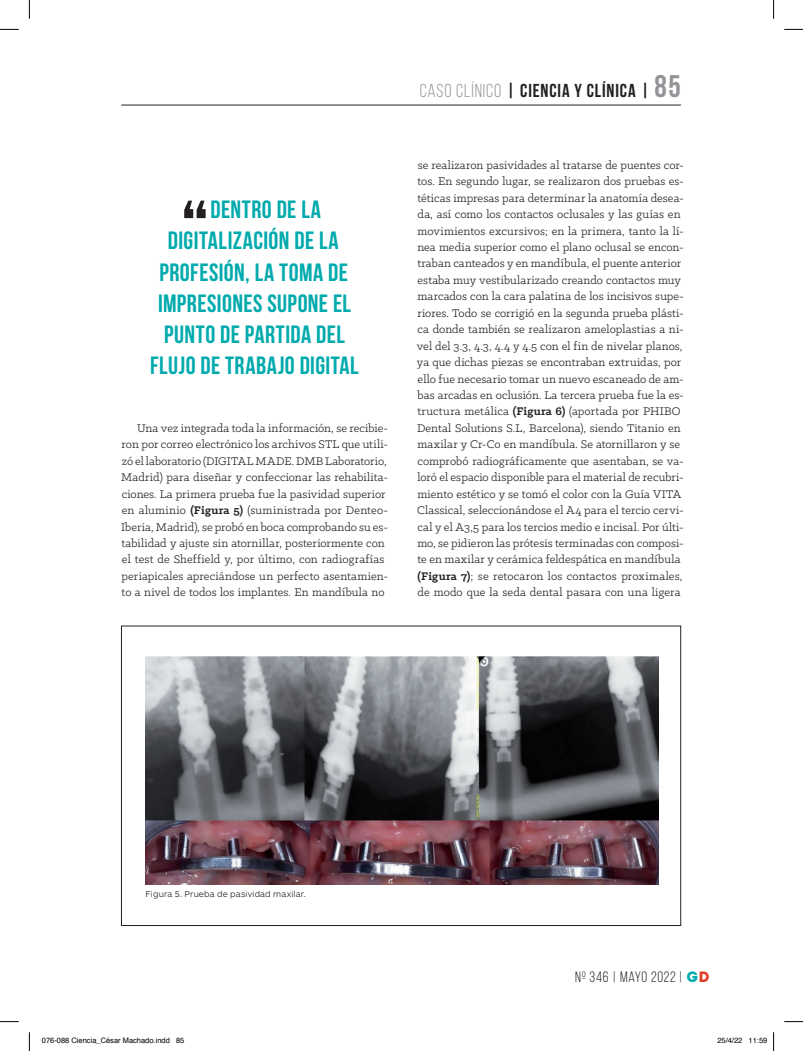
<style>
.page{position:relative;width:803px;height:1051px;background:#fff}
.page>*{position:absolute;margin:0;border:0;box-sizing:border-box;transform-origin:0 0}
.sumario{font:700 25px "Bebas Neue";letter-spacing:.015em;color:#00aaad}
.t1{font:700 18.75px "Bebas Neue";letter-spacing:.045em;color:#231f20}
.t2{font:15px "Bebas Neue";letter-spacing:.05em;color:#231f20}
.Texto_general{font:12.5px/16.5px "Klinic Slab";letter-spacing:.005em;color:#231f20}
.PIE{font:300 8.75px "ARS Maquette Pro";letter-spacing:.02em;color:#231f20}
.t3{font:7.5px "Helvetica";color:#000}
.s1{font-weight:700}
.s2{font-weight:400;color:#939598}
.s3{font-size:31.25px;color:#939598}
.s4{font-family:"Intro";color:#00aaad}
.s5{font-family:"Intro";color:#e13d26}
</style>
<div class="page">
<div style="left:121px;top:626px;width:560px;height:300px;border:1px solid #231f20"></div>
<img style="left:146px;top:656px;width:512px;height:228px">
<svg style="left:184px;top:201px;width:22px;height:17px"></svg>
<hr style="left:121px;top:105px;width:560px;height:1px;background:#231f20">
<svg style="left:0;top:29px;width:19px;height:1px"></svg>
<svg style="left:784px;top:29px;width:19px;height:1px"></svg>
<svg style="left:0;top:1021px;width:19px;height:1px"></svg>
<svg style="left:784px;top:1021px;width:19px;height:1px"></svg>
<svg style="left:29px;top:0;width:1px;height:19px"></svg>
<svg style="left:29px;top:1032px;width:1px;height:19px"></svg>
<svg style="left:773px;top:0;width:1px;height:19px"></svg>
<svg style="left:773px;top:1032px;width:1px;height:19px"></svg>
<p class="sumario" style="left:210px;top:196px;width:112px">DENTRO DE LA</p>
<p class="sumario" style="left:168px;top:227px;width:172px">DIGITALIZACIÓN DE LA</p>
<p class="sumario" style="left:159px;top:258px;width:190px">PROFESIÓN, LA TOMA DE</p>
<p class="sumario" style="left:158px;top:289px;width:195px">IMPRESIONES SUPONE EL</p>
<p class="sumario" style="left:164px;top:321px;width:182px">PUNTO DE PARTIDA DEL</p>
<p class="sumario" style="left:150px;top:352px;width:210px">FLUJO DE TRABAJO DIGITAL</p>
<p class="Texto_general" style="left:121px;top:419px;width:269px;text-indent:16px">Una vez integrada toda la información, se recibie&shy;ron por correo electrónico los archivos STL que utili&shy;zó el laboratorio (DIGITAL MADE. DMB Laboratorio, Madrid) para diseñar y confeccionar las rehabilita&shy;ciones. La primera prueba fue la pasividad superior en aluminio <span class="s1">(Figura 5)</span> (suministrada por Denteo-Iberia, Madrid), se probó en boca comprobando su es&shy;tabilidad y ajuste sin atornillar, posteriormente con el test de Sheffield y, por último, con radiografías periapicales apreciándose un perfecto asentamien&shy;to a nivel de todos los implantes. En mandíbula no</p>
<h2 class="t1" style="left:420px;top:80px;width:263px"><span class="s2">CASO CLÍNICO</span> | CIENCIA Y CLÍNICA | <span class="s3">85</span></h2>
<p class="Texto_general" style="left:417px;top:156px;width:269px">se realizaron pasividades al tratarse de puentes cor&shy;tos. En segundo lugar, se realizaron dos pruebas es&shy;téticas impresas para determinar la anatomía desea&shy;da, así como los contactos oclusales y las guías en movimientos excursivos; en la primera, tanto la lí&shy;nea media superior como el plano oclusal se encon&shy;traban canteados y en mandíbula, el puente anterior estaba muy vestibularizado creando contactos muy marcados con la cara palatina de los incisivos supe&shy;riores. Todo se corrigió en la segunda prueba plásti&shy;ca donde también se realizaron ameloplastias a ni&shy;vel del 3.3, 4.3, 4.4 y 4.5 con el fin de nivelar planos, ya que dichas piezas se encontraban extruidas, por ello fue necesario tomar un nuevo escaneado de am&shy;bas arcadas en oclusión. La tercera prueba fue la es&shy;tructura metálica <span class="s1">(Figura 6)</span> (aportada por PHIBO Dental Solutions S.L, Barcelona), siendo Titanio en maxilar y Cr-Co en mandíbula. Se atornillaron y se comprobó radiográficamente que asentaban, se va&shy;loró el espacio disponible para el material de recubri&shy;miento estético y se tomó el color con la Guía VITA Classical, seleccionándose el A4 para el tercio cervi&shy;cal y el A3,5 para los tercios medio e incisal. Por últi&shy;mo, se pidieron las prótesis terminadas con composi&shy;te en maxilar y cerámica feldespática en mandíbula <span class="s1">(Figura 7)</span>; se retocaron los contactos proximales, de modo que la seda dental pasara con una ligera</p>
<p class="PIE" style="left:146px;top:888px;width:162px">Figura 5. Prueba de pasividad maxilar.</p>
<p class="t2" style="left:575px;top:968px;width:136px">Nº 346 | MAYO 2022 | <span class="s4">g</span><span class="s5">d</span></p>
<p class="t3" style="left:42px;top:1035px;width:144px">076-088 Ciencia_César Machado.indd 85</p>
<p class="t3" style="left:717px;top:1035px;width:52px">25/4/22 11:59</p>
</div>
